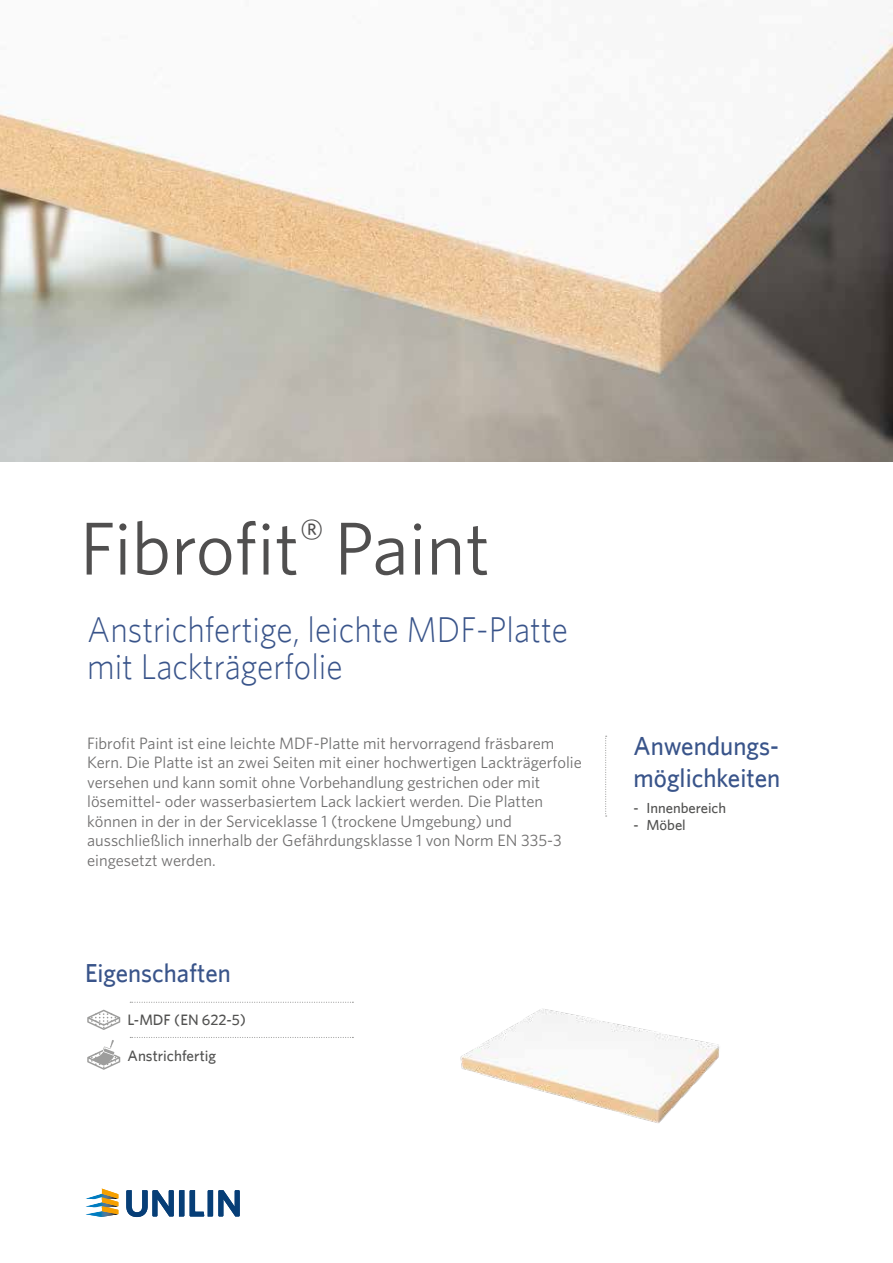
<style>
.page{position:relative;width:893px;height:1263px;background:#fff}
.page>*{position:absolute;margin:0;border:0;box-sizing:border-box;transform-origin:0 0}
.t1{font:75px "Whitney";color:#504f4f}
.t2{font:300 36px/37.5px "Whitney";color:#39548a;scale:.93 1}
.t3{font:500 26.25px/31.5px "Whitney";color:#39548a;scale:.95 1}
.t4{font:500 26.1px "Whitney";color:#39548a;scale:.95 1}
.t5{font:16.5px/19.5px "Whitney";color:#706f6f}
.t6{font:500 15.15px "Whitney";color:#525251}
.t7{font:500 14.55px "Whitney";color:#525251}
</style>
<div class="page">
<img style="left:0;top:31px;width:893px;height:430px">
<svg style="left:605px;top:736px;width:2px;height:80px"></svg>
<svg style="left:126px;top:1190px;width:58px;height:27px"></svg>
<svg style="left:190px;top:1190px;width:50px;height:26px"></svg>
<svg style="left:86px;top:1188px;width:32px;height:29px"></svg>
<img style="left:460px;top:1008px;width:260px;height:115px">
<svg style="left:130px;top:1002px;width:223px;height:1px"></svg>
<svg style="left:130px;top:1037px;width:223px;height:1px"></svg>
<svg style="left:87px;top:1010px;width:33px;height:20px"></svg>
<svg style="left:87px;top:1040px;width:33px;height:30px"></svg>
<h1 class="t1" style="left:80px;top:504px;width:412px">Fibrofit<sup>®</sup> Paint</h1>
<h2 class="t2" style="left:87px;top:610px;width:518px">Anstrichfertige, leichte MDF-Platte mit Lackträgerfolie</h2>
<p class="t5" style="left:87px;top:733px;width:496px">Fibrofit Paint ist eine leichte MDF-Platte mit hervorragend fräsbarem Kern. Die Platte ist an zwei Seiten mit einer hochwertigen Lackträgerfolie versehen und kann somit ohne Vorbehandlung gestrichen oder mit lösemittel- oder wasserbasiertem Lack lackiert werden. Die Platten können in der in der Serviceklasse 1 (trockene Umgebung) und ausschließlich innerhalb der Gefährdungsklasse 1 von Norm EN 335-3 eingesetzt werden.</p>
<h3 class="t4" style="left:85px;top:957px;width:155px">Eigenschaften</h3>
<p class="t6" style="left:128px;top:1011px;width:120px">L-MDF (EN 622-5)</p>
<p class="t6" style="left:128px;top:1046px;width:90px">Anstrichfertig</p>
<h3 class="t3" style="left:634px;top:730px;width:156px">Anwendungs&shy;möglichkeiten</h3>
<p class="t7" style="left:634px;top:799px;width:94px">- Innenbereich</p>
<p class="t7" style="left:634px;top:816px;width:54px">- Möbel</p>
</div>
